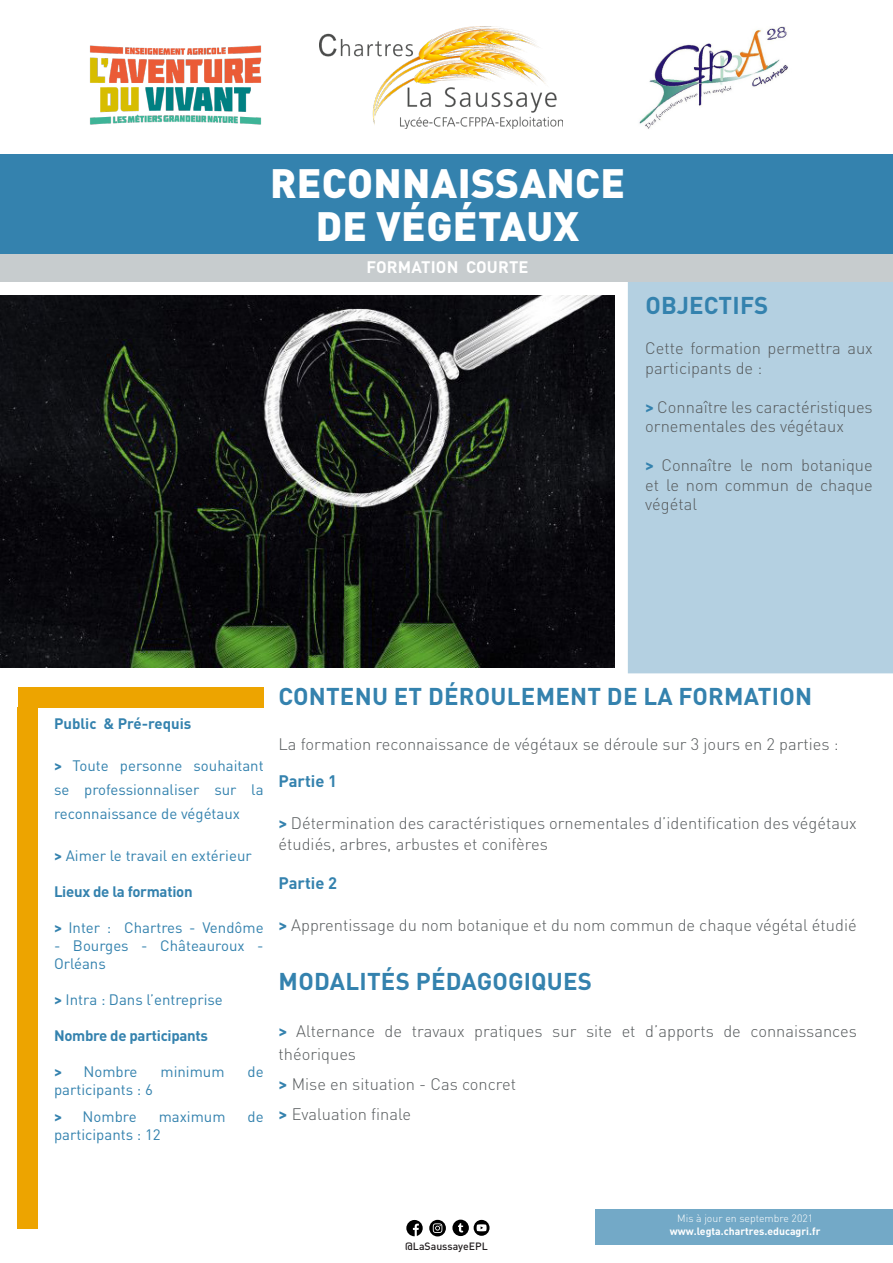
<style>
.page{position:relative;width:893px;height:1263px;background:#fff}
.page>*{position:absolute;margin:0;border:0;box-sizing:border-box;transform-origin:0 0}
.t1{font:900 40.5px "DIN Pro";letter-spacing:.01em;color:#fff}
.t2{font:700 24px "DIN Pro";letter-spacing:.01em;color:#3482ae}
.t3{font:300 16.5px/19.5px "DIN Pro";color:#565a5c}
.t4{font:700 16.5px "DIN Pro";letter-spacing:.01em;color:#fff}
.t5{font:700 16.5px "DIN Pro";color:#3482ae}
.t6{font:15px/24px "DIN Pro";color:#3482ae;text-align:justify}
.t7{font:700 15px "DIN Pro";letter-spacing:-.02em;color:#3482ae}
.t8{font:700 15px "DIN Pro";color:#3482ae}
.t9{font:700 10.5px "DIN Pro";color:#fff}
.t10{font:300 10.5px "DIN Pro";color:#fff}
.t11{font:500 10.5px "DIN Pro";color:#231f20}
.s1{font-weight:700;color:#3482ae}
.s2{font-weight:700}
</style>
<div class="page">
<div style="left:628px;top:282px;width:265px;height:391px;background:#b4d0e1"></div>
<img style="left:639px;top:26px;width:149px;height:103px">
<div style="left:0;top:154px;width:893px;height:100px;background:#3482ae"></div>
<div style="left:0;top:254px;width:893px;height:28px;background:#c7ccce"></div>
<img style="left:320px;top:26px;width:243px;height:103px">
<img style="left:0;top:296px;width:614px;height:372px">
<div style="left:595px;top:1210px;width:298px;height:35px;background:#73a9c7"></div>
<svg style="left:429px;top:1220px;width:17px;height:16px"></svg>
<svg style="left:452px;top:1219px;width:38px;height:17px"></svg>
<svg style="left:406px;top:1220px;width:17px;height:16px"></svg>
<div style="left:18px;top:687px;width:246px;height:20px;background:#eda400"></div>
<div style="left:18px;top:707px;width:20px;height:522px;background:#eda400"></div>
<img style="left:90px;top:45px;width:172px;height:80px">
<p class="t1" style="left:270px;top:155px;width:356px">RECONNAISSANCE</p>
<p class="t1" style="left:316px;top:199px;width:265px">DE VÉGÉTAUX</p>
<p class="t4" style="left:366px;top:256px;width:164px">FORMATION COURTE</p>
<p class="t2" style="left:645px;top:289px;width:125px">OBJECTIFS</p>
<p class="t3" style="left:645px;top:338px;width:229px">Cette formation permettra aux participants de :</p>
<p class="t3" style="left:645px;top:396px;width:229px"><span class="s1">&gt;</span> Connaître les caractéristiques ornementales des végétaux</p>
<p class="t3" style="left:645px;top:455px;width:229px;text-align:justify"><span class="s1">&gt;</span> Connaître le nom botanique et le nom commun de chaque végétal</p>
<p class="t8" style="left:54px;top:713px;width:139px">Public &amp; Pré-requis</p>
<p class="t6" style="left:54px;top:753px;width:211px"><span class="s2">&gt;</span> Toute personne souhaitant se professionnaliser sur la reconnaissance de végétaux</p>
<p class="t6" style="left:54px;top:843px;width:199px"><span class="s2">&gt;</span> Aimer le travail en extérieur</p>
<p class="t7" style="left:54px;top:881px;width:140px">Lieux de la formation</p>
<p class="t6" style="left:54px;top:915px;width:211px"><span class="s2">&gt;</span> Inter : Chartres - Vendôme</p>
<p class="t6" style="left:54px;top:936px;width:211px;line-height:18px">- Bourges - Châteauroux -<br>Orléans</p>
<p class="t6" style="left:54px;top:987px;width:170px"><span class="s2">&gt;</span> Intra : Dans l’entreprise</p>
<p class="t7" style="left:54px;top:1025px;width:155px">Nombre de participants</p>
<p class="t6" style="left:54px;top:1059px;width:85px"><span class="s2">&gt;</span> Nombre</p>
<p class="t6" style="left:161px;top:1059px;width:66px">minimum</p>
<p class="t6" style="left:247px;top:1059px;width:18px">de</p>
<p class="t6" style="left:54px;top:1077px;width:100px">participants : 6</p>
<p class="t6" style="left:54px;top:1104px;width:84px"><span class="s2">&gt;</span> Nombre</p>
<p class="t6" style="left:159px;top:1104px;width:68px">maximum</p>
<p class="t6" style="left:247px;top:1104px;width:18px">de</p>
<p class="t6" style="left:54px;top:1122px;width:108px">participants : 12</p>
<p class="t2" style="left:279px;top:680px;width:535px">CONTENU ET DÉROULEMENT DE LA FORMATION</p>
<p class="t3" style="left:279px;top:734px;width:562px">La formation reconnaissance de végétaux se déroule sur 3 jours en 2 parties :</p>
<p class="t5" style="left:279px;top:770px;width:60px">Partie 1</p>
<p class="t3" style="left:279px;top:812px;width:580px;line-height:21px"><span class="s1">&gt;</span> Détermination des caractéristiques ornementales d’identification des végétaux étudiés, arbres, arbustes et conifères</p>
<p class="t5" style="left:279px;top:872px;width:60px">Partie 2</p>
<p class="t3" style="left:279px;top:915px;width:580px"><span class="s1">&gt;</span> Apprentissage du nom botanique et du nom commun de chaque végétal étudié</p>
<p class="t2" style="left:279px;top:965px;width:315px">MODALITÉS PÉDAGOGIQUES</p>
<p class="t3" style="left:279px;top:1019px;width:580px;line-height:22.5px"><span class="s1">&gt;</span> Alternance de travaux pratiques sur site et d’apports de connaissances théoriques</p>
<p class="t3" style="left:279px;top:1073px;width:239px"><span class="s1">&gt;</span> Mise en situation - Cas concret</p>
<p class="t3" style="left:279px;top:1103px;width:134px"><span class="s1">&gt;</span> Evaluation finale</p>
<p class="t11" style="left:405px;top:1239px;width:84px">@LaSaussayeEPL</p>
<p class="t10" style="left:677px;top:1211px;width:138px">Mis à jour en septembre 2021</p>
<p class="t9" style="left:670px;top:1224px;width:152px">www.legta.chartres.educagri.fr</p>
</div>
